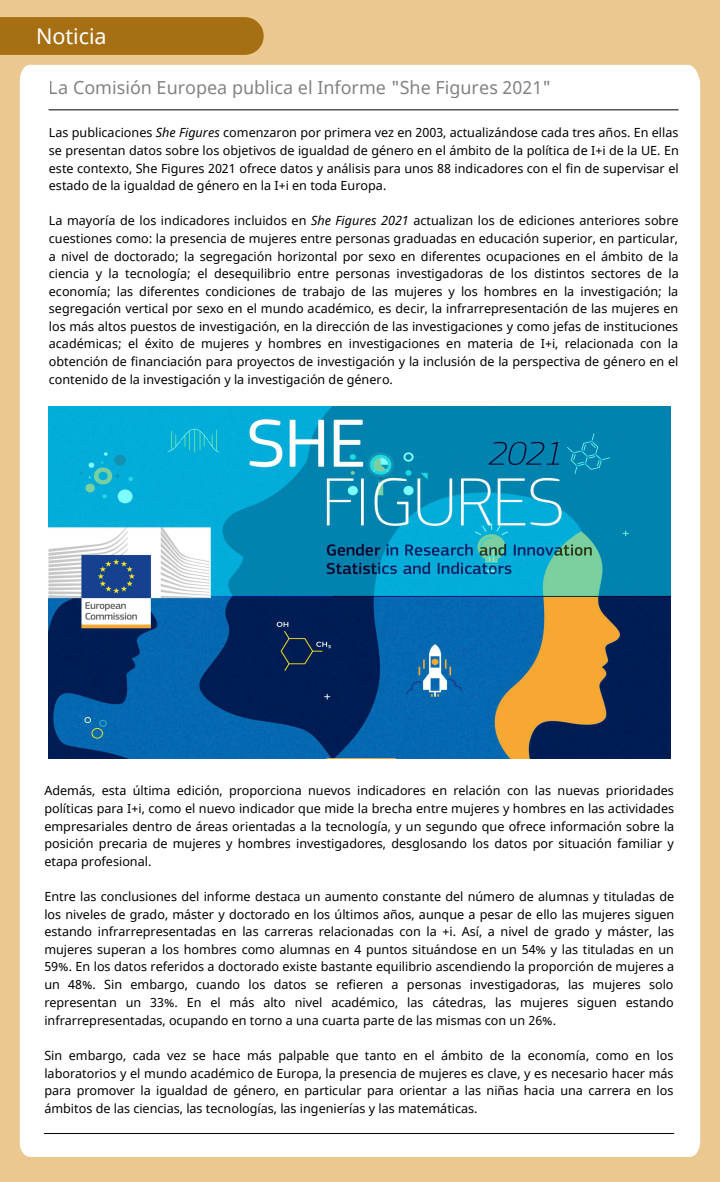
<style>
.page{position:relative;width:720px;height:1182px;background:#ebc88f}
.page>*{position:absolute;margin:0;border:0;box-sizing:border-box;transform-origin:0 0}
.t1{font:21.6px "Noto Sans";color:#fff}
.t2{font:18px "Noto Sans";color:#000}
.t3{font:12.6px/17.7px "Noto Sans";color:#000;text-align:justify}
.s1{font-style:italic}
</style>
<div class="page">
<div style="left:20px;top:65px;width:680px;height:1091px;background:#fff"></div>
<hr style="left:49px;top:109px;width:630px;height:1px;background:#000">
<div style="left:0;top:17px;width:264px;height:38px;background:#a66f14"></div>
<hr style="left:44px;top:1133px;width:630px;height:1px;background:#000">
<img style="left:49px;top:406px;width:622px;height:352px">
<h1 class="t1" style="left:36px;top:21px;width:72px">Noticia</h1>
<h2 class="t2" style="left:49px;top:74px;width:504px">La Comisión Europea publica el Informe "She Figures 2021"</h2>
<p class="t3" style="left:49px;top:123px;width:631px">Las publicaciones <span class="s1">She Figures</span> comenzaron por primera vez en 2003, actualizándose cada tres años. En ellas se presentan datos sobre los objetivos de igualdad de género en el ámbito de la política de I+i de la UE. En este contexto, She Figures 2021 ofrece datos y análisis para unos 88 indicadores con el fin de supervisar el estado de la igualdad de género en la I+i en toda Europa.</p>
<p class="t3" style="left:49px;top:211px;width:631px">La mayoría de los indicadores incluidos en <span class="s1">She Figures 2021</span> actualizan los de ediciones anteriores sobre cuestiones como: la presencia de mujeres entre personas graduadas en educación superior, en particular, a nivel de doctorado; la segregación horizontal por sexo en diferentes ocupaciones en el ámbito de la ciencia y la tecnología; el desequilibrio entre personas investigadoras de los distintos sectores de la economía; las diferentes condiciones de trabajo de las mujeres y los hombres en la investigación; la segregación vertical por sexo en el mundo académico, es decir, la infrarrepresentación de las mujeres en los más altos puestos de investigación, en la dirección de las investigaciones y como jefas de instituciones académicas; el éxito de mujeres y hombres en investigaciones en materia de I+i, relacionada con la obtención de financiación para proyectos de investigación y la inclusión de la perspectiva de género en el contenido de la investigación y la investigación de género.</p>
<p class="t3" style="left:44px;top:781px;width:631px">Además, esta última edición, proporciona nuevos indicadores en relación con las nuevas prioridades políticas para I+i, como el nuevo indicador que mide la brecha entre mujeres y hombres en las actividades empresariales dentro de áreas orientadas a la tecnología, y un segundo que ofrece información sobre la posición precaria de mujeres y hombres investigadores, desglosando los datos por situación familiar y etapa profesional.</p>
<p class="t3" style="left:44px;top:887px;width:631px">Entre las conclusiones del informe destaca un aumento constante del número de alumnas y tituladas de los niveles de grado, máster y doctorado en los últimos años, aunque a pesar de ello las mujeres siguen estando infrarrepresentadas en las carreras relacionadas con la +i. Así, a nivel de grado y máster, las mujeres superan a los hombres como alumnas en 4 puntos situándose en un 54% y las tituladas en un 59%. En los datos referidos a doctorado existe bastante equilibrio ascendiendo la proporción de mujeres a un 48%. Sin embargo, cuando los datos se refieren a personas investigadoras, las mujeres solo representan un 33%. En el más alto nivel académico, las cátedras, las mujeres siguen estando infrarrepresentadas, ocupando en torno a una cuarta parte de las mismas con un 26%.</p>
<p class="t3" style="left:44px;top:1046px;width:631px">Sin embargo, cada vez se hace más palpable que tanto en el ámbito de la economía, como en los laboratorios y el mundo académico de Europa, la presencia de mujeres es clave, y es necesario hacer más para promover la igualdad de género, en particular para orientar a las niñas hacia una carrera en los ámbitos de las ciencias, las tecnologías, las ingenierías y las matemáticas.</p>
</div>
